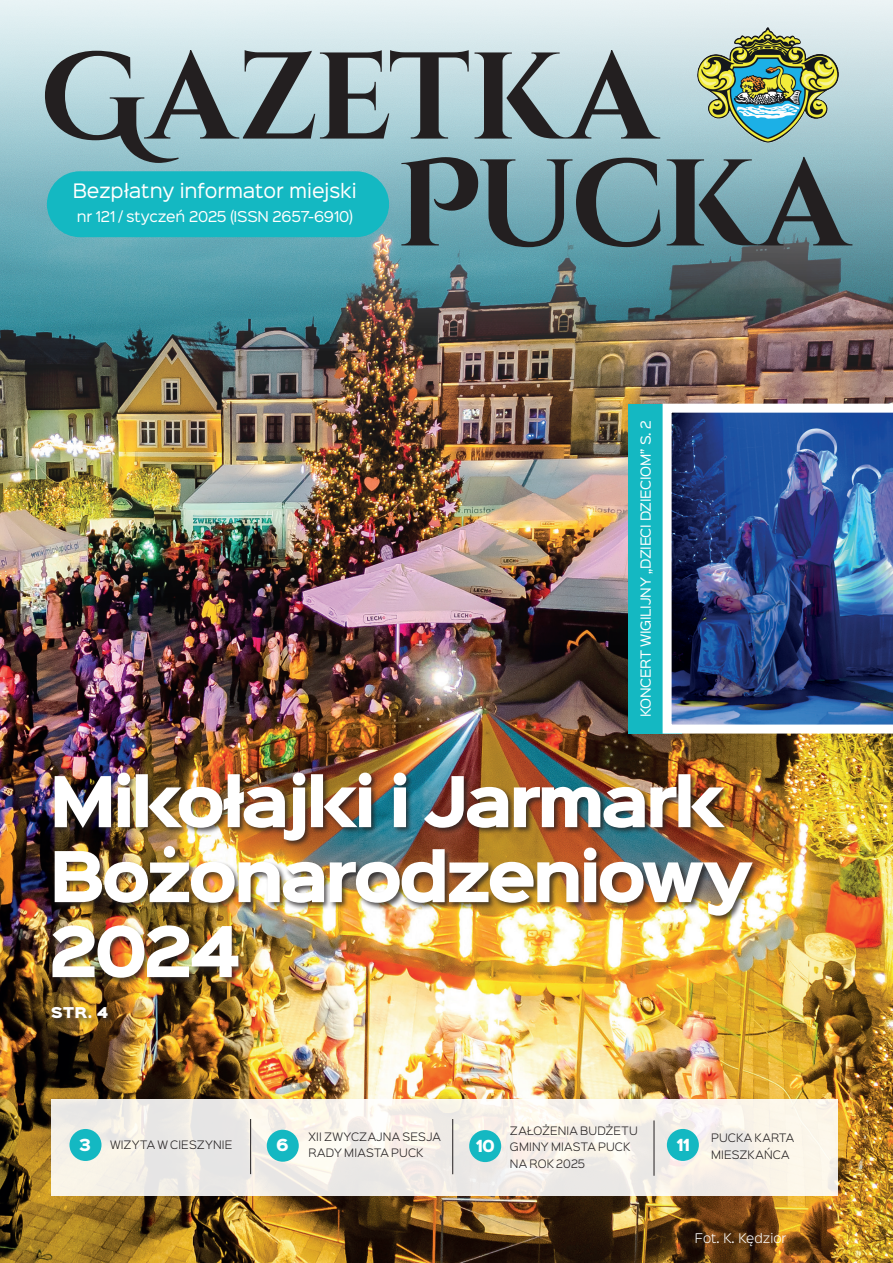
<style>
.page{position:relative;width:893px;height:1263px;background:#fff}
.page>*{position:absolute;margin:0;border:0;box-sizing:border-box;transform-origin:0 0}
.t1{font:700 123px/106.9px "Cinzel Decorative";letter-spacing:-.02em;color:#231f20}
.t2{font:900 63px/75px "Sinkin Sans 800";letter-spacing:-.06em;color:#fff}
.t3{font:18px "Sinkin Sans 400";letter-spacing:-.01em;color:#fff}
.t4{font:900 15px "Sinkin Sans 800";color:#fff}
.t5{font:13.5px "Sinkin Sans 400";letter-spacing:-.015em;color:#fff}
.t6{font:13.5px "Sinkin Sans 900 X Black";color:#fff}
.t7{font:12.6px "Sinkin Sans 400";letter-spacing:-.02em;color:#fff}
.t8{font:300 12px "Sinkin Sans 300";color:#fff}
.t9{font:300 10.5px/16.5px "Sinkin Sans 300";letter-spacing:.015em;color:#231f20}
</style>
<div class="page">
<img style="left:0;top:351px;width:893px;height:912px">
<svg style="left:0;top:0;width:893px;height:351px;background:#8fb2b8"></svg>
<div style="left:47px;top:171px;width:342px;height:66px;background:#14b8c2;border-radius:33px"></div>
<svg style="left:51px;top:1099px;width:787px;height:97px;background:#f3efe9"></svg>
<img style="left:697px;top:27px;width:142px;height:115px">
<div style="left:51px;top:771px;width:708px;height:215px;background:#231f20;opacity:.75"></div>
<div style="left:50px;top:1006px;width:65px;height:20px;background:#231f20;opacity:.75"></div>
<hr style="left:250px;top:1119px;width:1px;height:55px;background:#231f20">
<hr style="left:452px;top:1119px;width:1px;height:55px;background:#231f20">
<hr style="left:654px;top:1120px;width:1px;height:56px;background:#231f20">
<div style="left:69px;top:1129px;width:32px;height:32px;background:#14b8c2;border-radius:50%"></div>
<div style="left:267px;top:1130px;width:32px;height:32px;background:#14b8c2;border-radius:50%"></div>
<div style="left:469px;top:1130px;width:32px;height:32px;background:#14b8c2;border-radius:50%"></div>
<div style="left:667px;top:1129px;width:32px;height:32px;background:#14b8c2;border-radius:50%"></div>
<div style="left:629px;top:404px;width:53px;height:329px;background:#14b8c2"></div>
<img style="left:658px;top:399px;width:235px;height:339px">
<h1 class="t1" style="left:396px;top:48px;width:454px;text-indent:-355px">GAZETKA<br>PUCKA</h1>
<h3 class="t3" style="left:73px;top:176px;width:286px">Bezpłatny informator miejski</h3>
<p class="t5" style="left:77px;top:206px;width:278px">nr 121 / styczeń 2025 (ISSN 2657-6910)</p>
<p class="t7" style="left:635px;top:717px;width:298px;rotate:-90deg">KONCERT WIGILIJNY „DZIECI DZIECIOM” S. 2</p>
<h2 class="t2" style="left:49px;top:768px;width:706px">Mikołajki i Jarmark<br>Bożonarodzeniowy<br>2024</h2>
<p class="t6" style="left:51px;top:1006px;width:59px">STR. 4</p>
<p class="t9" style="left:510px;top:1121px;width:129px">ZAŁOŻENIA BUDŻETU<br>GMINY MIASTA PUCK<br>NA ROK 2025</p>
<h3 class="t4" style="left:79px;top:1137px;width:14px">3</h3>
<p class="t9" style="left:110px;top:1135px;width:124px">WIZYTA W CIESZYNIE</p>
<h3 class="t4" style="left:276px;top:1137px;width:14px">6</h3>
<p class="t9" style="left:309px;top:1128px;width:134px">XII ZWYCZAJNA SESJA<br>RADY MIASTA PUCK</p>
<h3 class="t4" style="left:476px;top:1138px;width:21px">10</h3>
<h3 class="t4" style="left:676px;top:1136px;width:16px">11</h3>
<p class="t9" style="left:711px;top:1129px;width:85px">PUCKA KARTA<br>MIESZKAŃCA</p>
<p class="t8" style="left:695px;top:1228px;width:93px">Fot. K. Kędzior</p>
</div>
